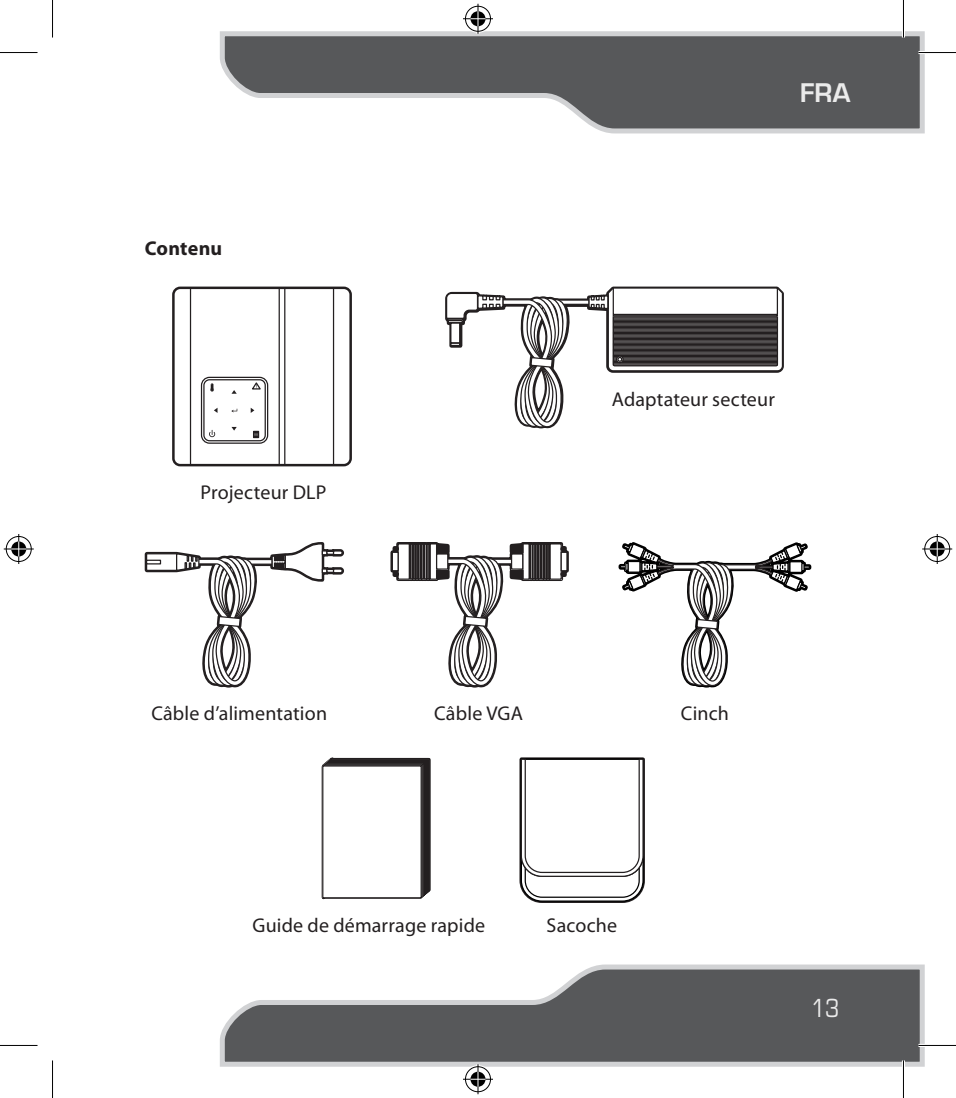
<style>
.page{position:relative;width:956px;height:1098px;background:#fff}
.page>*{position:absolute;margin:0;border:0;box-sizing:border-box;transform-origin:0 0}
.t1{font:600 25px "Eurostile";color:#ebebeb}
.t2{font:condensed 25px "Eurostile";color:#ebebeb}
.Fließtext_Ebene_1{font:20px "Myriad Pro";letter-spacing:.01em;color:#231f20}
.Überschrift_Ebene_1{font:700 20px "Myriad Pro";letter-spacing:.01em;color:#231f20}
</style>
<div class="page">
<svg style="left:220px;top:31px;width:704px;height:103px"></svg>
<svg style="left:220px;top:964px;width:704px;height:102px"></svg>
<svg style="left:519px;top:757px;width:126px;height:146px"></svg>
<svg style="left:321px;top:757px;width:110px;height:143px;background:#4e4b4c"></svg>
<div style="left:323px;top:765px;width:98px;height:132px;background:#fff"></div>
<div style="left:322px;top:765px;width:100px;height:133px;border:1px solid #231f20"></div>
<svg style="left:144px;top:542px;width:200px;height:146px"></svg>
<svg style="left:390px;top:542px;width:179px;height:146px"></svg>
<svg style="left:618px;top:542px;width:194px;height:146px"></svg>
<svg style="left:445px;top:287px;width:338px;height:142px"></svg>
<div style="left:172px;top:286px;width:180px;height:180px;border:2px solid #231f20;border-radius:7px"></div>
<div style="left:278px;top:287px;width:7px;height:178px;border:1px solid #231f20"></div>
<svg style="left:200px;top:376px;width:69px;height:68px"></svg>
<hr style="left:333px;top:288px;width:1px;height:177px;background:#231f20">
<hr style="left:190px;top:288px;width:1px;height:177px;background:#231f20">
<hr style="left:918px;top:51px;width:37px;height:3px;background:#fff">
<hr style="left:918px;top:1043px;width:37px;height:3px;background:#fff">
<hr style="left:901px;top:0;width:3px;height:37px;background:#fff">
<hr style="left:901px;top:1060px;width:3px;height:37px;background:#fff">
<hr style="left:0;top:52px;width:38px;height:1px;background:#000">
<hr style="left:918px;top:52px;width:37px;height:1px;background:#000">
<hr style="left:0;top:1044px;width:38px;height:1px;background:#000">
<hr style="left:918px;top:1044px;width:37px;height:1px;background:#000">
<hr style="left:52px;top:0;width:1px;height:37px;background:#000">
<hr style="left:52px;top:1060px;width:1px;height:37px;background:#000">
<hr style="left:902px;top:0;width:1px;height:37px;background:#000">
<hr style="left:902px;top:1060px;width:1px;height:37px;background:#000">
<div style="left:464px;top:5px;width:28px;height:28px;border:3px solid #fff;border-radius:50%"></div>
<hr style="left:463px;top:17px;width:30px;height:3px;background:#fff">
<hr style="left:476px;top:4px;width:3px;height:30px;background:#fff">
<div style="left:469px;top:10px;width:18px;height:18px;border:3px solid #fff;border-radius:50%"></div>
<div style="left:465px;top:6px;width:26px;height:26px;border:1px solid #000;border-radius:50%"></div>
<hr style="left:463px;top:18px;width:30px;height:1px;background:#000">
<hr style="left:477px;top:4px;width:1px;height:30px;background:#000">
<svg style="left:470px;top:11px;width:15px;height:15px"></svg>
<div style="left:464px;top:1064px;width:28px;height:28px;border:3px solid #fff;border-radius:50%"></div>
<hr style="left:463px;top:1077px;width:30px;height:3px;background:#fff">
<hr style="left:476px;top:1063px;width:3px;height:30px;background:#fff">
<div style="left:469px;top:1069px;width:18px;height:18px;border:3px solid #fff;border-radius:50%"></div>
<div style="left:465px;top:1066px;width:26px;height:25px;border:1px solid #000;border-radius:50%"></div>
<hr style="left:463px;top:1078px;width:30px;height:1px;background:#000">
<hr style="left:477px;top:1063px;width:1px;height:30px;background:#000">
<svg style="left:470px;top:1071px;width:15px;height:15px"></svg>
<div style="left:5px;top:534px;width:28px;height:29px;border:3px solid #fff;border-radius:50%"></div>
<hr style="left:4px;top:547px;width:30px;height:3px;background:#fff">
<hr style="left:17px;top:534px;width:3px;height:30px;background:#fff">
<div style="left:10px;top:539px;width:18px;height:19px;border:3px solid #fff;border-radius:50%"></div>
<div style="left:6px;top:536px;width:26px;height:25px;border:1px solid #000;border-radius:50%"></div>
<hr style="left:4px;top:548px;width:30px;height:1px;background:#000">
<hr style="left:18px;top:534px;width:1px;height:30px;background:#000">
<svg style="left:11px;top:541px;width:15px;height:15px"></svg>
<div style="left:923px;top:534px;width:28px;height:29px;border:3px solid #fff;border-radius:50%"></div>
<hr style="left:922px;top:547px;width:30px;height:3px;background:#fff">
<hr style="left:935px;top:534px;width:3px;height:30px;background:#fff">
<div style="left:928px;top:539px;width:18px;height:19px;border:3px solid #fff;border-radius:50%"></div>
<div style="left:924px;top:536px;width:25px;height:25px;border:1px solid #000;border-radius:50%"></div>
<hr style="left:922px;top:548px;width:30px;height:1px;background:#000">
<hr style="left:936px;top:534px;width:1px;height:30px;background:#000">
<svg style="left:929px;top:541px;width:15px;height:15px"></svg>
<p class="Überschrift_Ebene_1" style="left:145px;top:235px;width:79px">Contenu</p>
<p class="Fließtext_Ebene_1" style="left:200px;top:480px;width:127px">Projecteur DLP</p>
<p class="t1" style="left:800px;top:77px;width:52px">FRA</p>
<p class="Fließtext_Ebene_1" style="left:611px;top:386px;width:164px">Adaptateur secteur</p>
<p class="Fließtext_Ebene_1" style="left:151px;top:701px;width:177px">Câble d’alimentation</p>
<p class="Fließtext_Ebene_1" style="left:434px;top:701px;width:90px">Câble VGA</p>
<p class="Fließtext_Ebene_1" style="left:681px;top:701px;width:49px">Cinch</p>
<p class="Fließtext_Ebene_1" style="left:252px;top:912px;width:234px">Guide de démarrage rapide</p>
<p class="Fließtext_Ebene_1" style="left:546px;top:912px;width:72px">Sacoche</p>
<p class="t2" style="left:811px;top:993px;width:29px">13</p>
</div>
